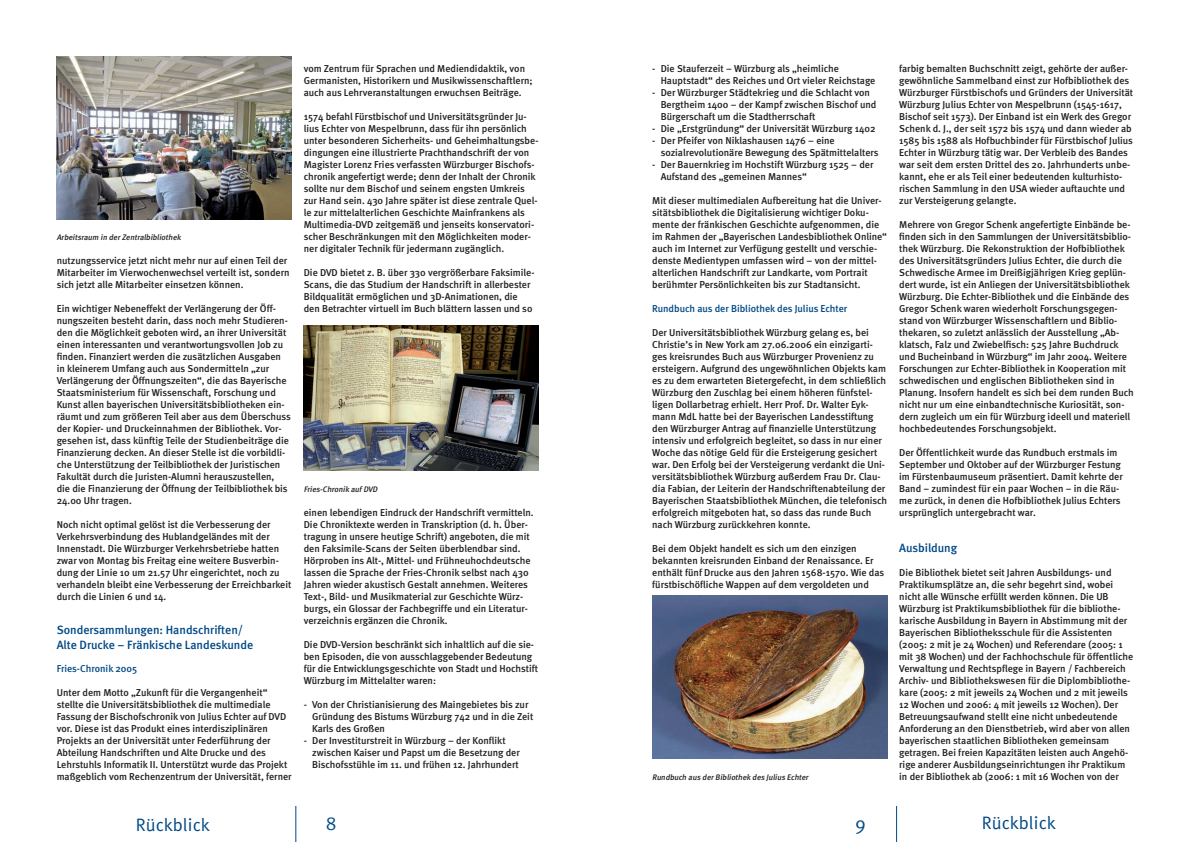
<style>
.page{position:relative;width:1191px;height:842px;background:#fff}
.page>*{position:absolute;margin:0;border:0;box-sizing:border-box;transform-origin:0 0}
.t1{font:19px "Meta Normal";color:#014985}
.t2{font:18px "Meta Normal";letter-spacing:.005em;color:#014985}
.t3{font:500 12px/14.4px "Meta";color:#014985}
.t4{font:500 10px/12px "Meta";color:#231f20}
.t5{font:500 10px "Meta";color:#014985}
.t6{font:italic 500 8px "Meta";color:#231f20}
</style>
<div class="page">
<hr style="left:295px;top:806px;width:1px;height:36px;background:#014985">
<hr style="left:896px;top:806px;width:1px;height:36px;background:#014985">
<img style="left:304px;top:325px;width:235px;height:146px">
<img style="left:652px;top:595px;width:235px;height:164px">
<img style="left:57px;top:57px;width:235px;height:163px">
<p class="t6" style="left:57px;top:233px;width:127px">Arbeitsraum in derZentralbibliothek</p>
<p class="t4" style="left:57px;top:254px;width:234px">nutzungsservice jetzt nicht mehr nur auf einen Teil der<br>Mitarbeiter im Vierwochenwechsel verteilt ist, sondern sich jetzt alle Mitarbeiter einsetzen können.</p>
<p class="t4" style="left:57px;top:302px;width:236px">Ein wichtiger Nebeneffekt der Verlängerung der Öff&shy;nungszeiten besteht darin, dass noch mehr Studieren&shy;den die Möglichkeit geboten wird, an ihrer Universität einen interessanten und verantwortungsvollen Job zu finden. Finanziert werden die zusätzlichen Ausgaben in kleinerem Umfang auch aus Sondermitteln „zur Verlängerung der Öffnungszeiten“, die das Bayerische Staatsministerium für Wissenschaft, Forschung und Kunst allen bayerischen Universitätsbibliotheken ein&shy;räumt und zum größeren Teil aber aus dem Überschuss der Kopier- und Druckeinnahmen der Bibliothek. Vor&shy;gesehen ist, dass künftig Teile der Studienbeiträge die Finanzierung decken. An dieser Stelle ist die vorbildli&shy;che Unterstützung der Teilbibliothek der Juristischen Fakultät durch die Juristen-Alumni herauszustellen,<br>die die Finanzierung der Öffnung der Teilbibliothek bis 24.00 Uhr tragen.</p>
<p class="t4" style="left:57px;top:518px;width:236px">Noch nicht optimal gelöst ist die Verbesserung der Verkehrsverbindung des Hublandgeländes mit der Innenstadt. Die Würzburger Verkehrsbetriebe hatten zwar von Montag bis Freitag eine weitere Busverbin&shy;dung der Linie 10 um 21.57 Uhr eingerichtet, noch zu verhandeln bleibt eine Verbesserung der Erreichbarkeit durch die Linien 6 und 14.</p>
<p class="t3" style="left:57px;top:623px;width:198px">Sondersammlungen: Handschriften/<br>Alte Drucke – Fränkische Landeskunde</p>
<p class="t5" style="left:57px;top:663px;width:82px">Fries-Chronik 2005</p>
<p class="t4" style="left:57px;top:686px;width:236px">Unter dem Motto „Zukunft für die Vergangenheit“ stellte die Universitätsbibliothek die multimediale Fassung der Bischofschronik von Julius Echter auf DVD vor. Diese ist das Produkt eines interdisziplinären Projekts an der Universität unter Federführung der Abteilung Handschriften und Alte Drucke und des Lehrstuhls Informatik II. Unterstützt wurde das Projekt maßgeblich vom Rechenzentrum der Universität, ferner</p>
<p class="t4" style="left:304px;top:62px;width:230px">vom Zentrum für Sprachen und Mediendidaktik, von<br>Germanisten, Historikern und Musikwissenschaftlern; auch aus Lehrveranstaltungen erwuchsen Beiträge.</p>
<p class="t4" style="left:304px;top:110px;width:236px">1574 befahl Fürstbischof und Universitätsgründer Ju&shy;lius Echter von Mespelbrunn, dass für ihn persönlich unter besonderen Sicherheits- und Geheimhaltungsbe&shy;dingungen eine illustrierte Prachthandschrift der von Magister Lorenz Fries verfassten Würzburger Bischofs&shy;chronik angefertigt werde; denn der Inhalt der Chronik sollte nur dem Bischof und seinem engsten Umkreis zur Hand sein. 430 Jahre später ist diese zentrale Quel&shy;le zur mittelalterlichen Geschichte Mainfrankens als Multimedia-DVD zeitgemäß und jenseits konservatori&shy;scher Beschränkungen mit den Möglichkeiten moder&shy;ner digitaler Technik für jedermann zugänglich.</p>
<p class="t4" style="left:304px;top:266px;width:232px">Die DVD bietet z. B. über 330 vergrößerbare Faksimile-Scans, die das Studium der Handschrift in allerbester Bildqualität ermöglichen und 3D-Animationen, die den Betrachter virtuell im Buch blättern lassen und so</p>
<p class="t6" style="left:304px;top:485px;width:77px">Fries-Chronik auf DVD</p>
<p class="t4" style="left:304px;top:506px;width:231px">einen lebendigen Eindruck der Handschrift vermitteln.<br>Die Chroniktexte werden in Transkription (d. h. Über&shy;tragung in unsere heutige Schrift) angeboten, die mit den Faksimile-Scans der Seiten überblendbar sind.<br>Hörproben ins Alt-, Mittel- und Frühneuhochdeutsche lassen die Sprache der Fries-Chronik selbst nach 430<br>Jahren wieder akustisch Gestalt annehmen. Weiteres Text-, Bild- und Musikmaterial zur Geschichte Würz&shy;burgs, ein Glossar der Fachbegriffe und ein Literatur&shy;verzeichnis ergänzen die Chronik.</p>
<p class="t4" style="left:304px;top:638px;width:236px">Die DVD-Version beschränkt sich inhaltlich auf die sie&shy;ben Episoden, die von ausschlaggebender Bedeutung für die Entwicklungsgeschichte von Stadt und Hochstift Würzburg im Mittelalter waren:</p>
<p class="t4" style="left:312px;top:698px;width:222px;text-indent:-8px">- Von der Christianisierung des Maingebietes bis zur<br>Gründung des Bistums Würzburg 742 und in die Zeit<br>Karls des Großen</p>
<p class="t4" style="left:312px;top:734px;width:209px;text-indent:-8px">- Der Investiturstreit in Würzburg – der Konflikt zwischen Kaiser und Papst um die Besetzung der<br>Bischofsstühle im 11. und frühen 12. Jahrhundert</p>
<p class="t4" style="left:660px;top:62px;width:216px;text-indent:-8px">- Die Stauferzeit – Würzburg als „heimliche<br>Hauptstadt“ des Reiches und Ort vieler Reichstage</p>
<p class="t4" style="left:660px;top:86px;width:217px;text-indent:-8px">- Der Würzburger Städtekrieg und die Schlacht von<br>Bergtheim 1400 – der Kampf zwischen Bischof und<br>Bürgerschaft um die Stadtherrschaft</p>
<p class="t4" style="left:652px;top:122px;width:225px">- Die „Erstgründung“ der Universität Würzburg 1402</p>
<p class="t4" style="left:660px;top:134px;width:219px;text-indent:-8px">- Der Pfeifer von Niklashausen 1476 – eine sozialrevolutionäre Bewegung des Spätmittelalters</p>
<p class="t4" style="left:660px;top:158px;width:214px;text-indent:-8px">- Der Bauernkrieg im Hochstift Würzburg 1525 – der<br>Aufstand des „gemeinen Mannes“</p>
<p class="t4" style="left:652px;top:194px;width:236px">Mit dieser multimedialen Aufbereitung hat die Univer&shy;sitätsbibliothek die Digitalisierung wichtiger Doku&shy;mente der fränkischen Geschichte aufgenommen, die im Rahmen der „Bayerischen Landesbibliothek Online“ auch im Internet zur Verfügung gestellt und verschie&shy;denste Medientypen umfassen wird – von der mittel&shy;alterlichen Handschrift zur Landkarte, vom Portrait berühmter Persönlichkeiten bis zur Stadtansicht.</p>
<p class="t5" style="left:652px;top:303px;width:197px">Rundbuch aus der Bibliothek des Julius Echter</p>
<p class="t4" style="left:652px;top:326px;width:236px">Der Universitätsbibliothek Würzburg gelang es, bei Christie’s in New York am 27.06.2006 ein einzigarti&shy;ges kreisrundes Buch aus Würzburger Provenienz zu ersteigern. Aufgrund des ungewöhnlichen Objekts kam es zu dem erwarteten Bietergefecht, in dem schließlich Würzburg den Zuschlag bei einem höheren fünfstel&shy;ligen Dollarbetrag erhielt. Herr Prof. Dr. Walter Eyk&shy;mann MdL hatte bei der Bayerischen Landesstiftung den Würzburger Antrag auf finanzielle Unterstützung intensiv und erfolgreich begleitet, so dass in nur einer Woche das nötige Geld für die Ersteigerung gesichert war. Den Erfolg bei der Versteigerung verdankt die Uni&shy;versitätsbibliothek Würzburg außerdem Frau Dr. Clau&shy;dia Fabian, der Leiterin der Handschriftenabteilung der Bayerischen Staatsbibliothek München, die telefonisch erfolgreich mitgeboten hat, so dass das runde Buch nach Würzburg zurückkehren konnte.</p>
<p class="t4" style="left:652px;top:542px;width:233px">Bei dem Objekt handelt es sich um den einzigen bekannten kreisrunden Einband der Renaissance. Er enthält fünf Drucke aus den Jahren 1568-1570. Wie das fürstbischöfliche Wappen auf dem vergoldeten und</p>
<p class="t6" style="left:652px;top:773px;width:159px">Rundbuch aus derBibliothek des J ulius Echter</p>
<p class="t4" style="left:899px;top:62px;width:235px">farbig bemalten Buchschnitt zeigt, gehörte der außer&shy;gewöhnliche Sammelband einst zur Hofbibliothek des Würzburger Fürstbischofs und Gründers der Universität Würzburg Julius Echter von Mespelbrunn (1545-1617, Bischof seit 1573). Der Einband ist ein Werk des Gregor Schenk d. J., der seit 1572 bis 1574 und dann wieder ab 1585 bis 1588 als Hofbuchbinder für Fürstbischof Julius Echter in Würzburg tätig war. Der Verbleib des Bandes war seit dem ersten Drittel des 20. Jahrhunderts unbe&shy;kannt, ehe er als Teil einer bedeutenden kulturhisto&shy;rischen Sammlung in den USA wieder auftauchte und zur Versteigerung gelangte.</p>
<p class="t4" style="left:899px;top:218px;width:236px">Mehrere von Gregor Schenk angefertigte Einbände be&shy;finden sich in den Sammlungen der Universitätsbiblio&shy;thek Würzburg. Die Rekonstruktion der Hofbibliothek des Universitätsgründers Julius Echter, die durch die Schwedische Armee im Dreißigjährigen Krieg geplün&shy;dert wurde, ist ein Anliegen der Universitätsbibliothek Würzburg. Die Echter-Bibliothek und die Einbände des Gregor Schenk waren wiederholt Forschungsgegen&shy;stand von Würzburger Wissenschaftlern und Biblio&shy;thekaren, so zuletzt anlässlich der Ausstellung „Ab&shy;klatsch, Falz und Zwiebelfisch: 525 Jahre Buchdruck und Bucheinband in Würzburg“ im Jahr 2004. Weitere Forschungen zur Echter-Bibliothek in Kooperation mit schwedischen und englischen Bibliotheken sind in Planung. Insofern handelt es sich bei dem runden Buch nicht nur um eine einbandtechnische Kuriosität, son&shy;dern zugleich um ein für Würzburg ideell und materiell hochbedeutendes Forschungsobjekt.</p>
<p class="t4" style="left:899px;top:446px;width:225px">Der Öffentlichkeit wurde das Rundbuch erstmals im September und Oktober auf der Würzburger Festung im Fürstenbaumuseum präsentiert. Damit kehrte der Band – zumindest für ein paar Wochen – in die Räu&shy;me zurück, in denen die Hofbibliothek Julius Echters ursprünglich untergebracht war.</p>
<p class="t3" style="left:899px;top:541px;width:59px">Ausbildung</p>
<p class="t4" style="left:899px;top:566px;width:235px">Die Bibliothek bietet seit Jahren Ausbildungs- und Praktikumsplätze an, die sehr begehrt sind, wobei nicht alle Wünsche erfüllt werden können. Die UB Würzburg ist Praktikumsbibliothek für die bibliothe&shy;karische Ausbildung in Bayern in Abstimmung mit der Bayerischen Bibliotheksschule für die Assistenten (2005: 2 mit je 24 Wochen) und Referendare (2005: 1 mit 38 Wochen) und der Fachhochschule für öffentliche Verwaltung und Rechtspflege in Bayern / Fachbereich Archiv- und Bibliothekswesen für die Diplombibliothe&shy;kare (2005: 2 mit jeweils 24 Wochen und 2 mit jeweils 12 Wochen und 2006: 4 mit jeweils 12 Wochen). Der Betreuungsaufwand stellt eine nicht unbedeutende Anforderung an den Dienstbetrieb, wird aber von allen bayerischen staatlichen Bibliotheken gemeinsam getragen. Bei freien Kapazitäten leisten auch Angehö&shy;rige anderer Ausbildungseinrichtungen ihr Praktikum in der Bibliothek ab (2006: 1 mit 16 Wochen von der</p>
<h2 class="t2" style="left:136px;top:814px;width:75px">Rückblick</h2>
<h1 class="t1" style="left:326px;top:813px;width:12px">8</h1>
<h1 class="t1" style="left:855px;top:812px;width:12px">9</h1>
<h2 class="t2" style="left:981px;top:812px;width:75px">Rückblick</h2>
</div>
